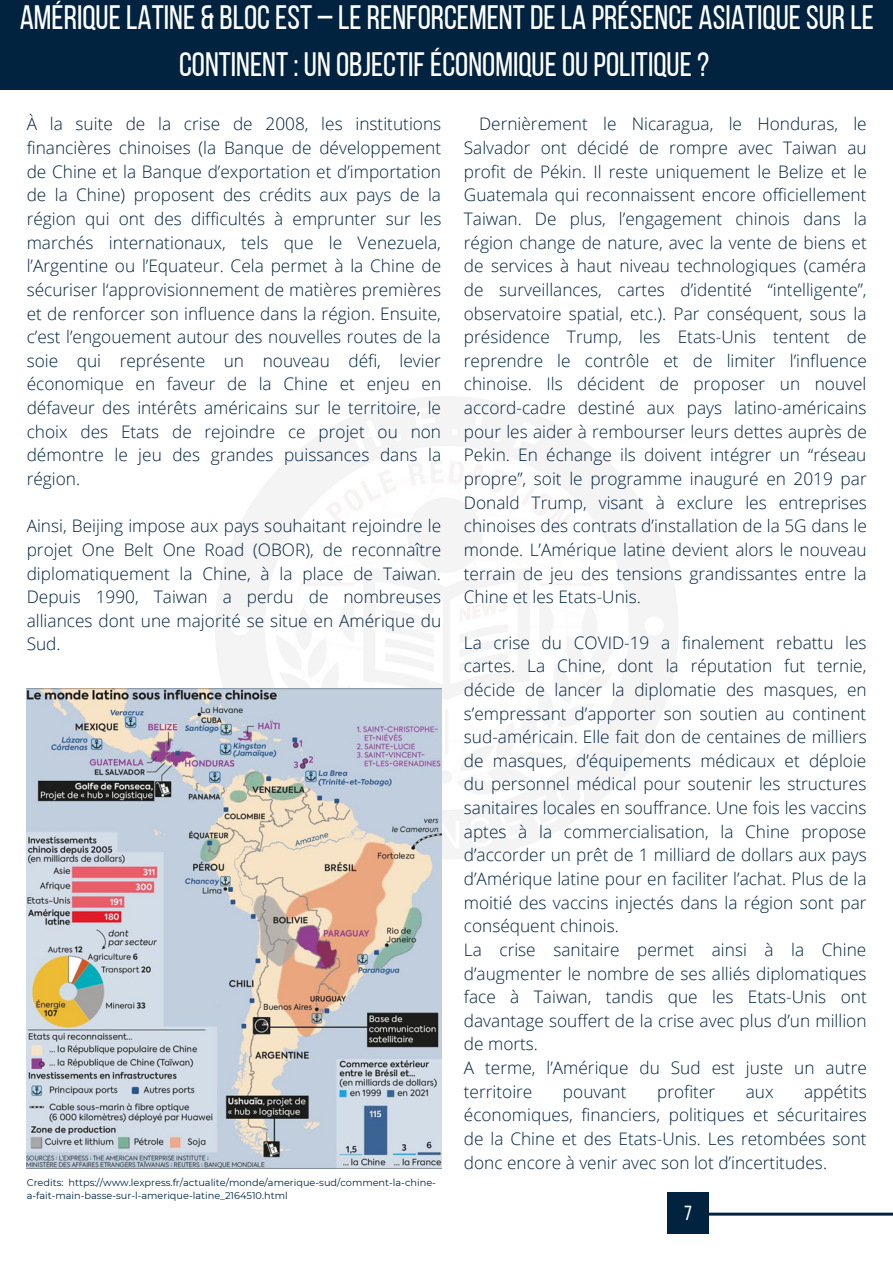
<style>
.page{position:relative;width:893px;height:1263px;background:#fff}
.page>*{position:absolute;margin:0;border:0;box-sizing:border-box;transform-origin:0 0}
.t1{font:33.75px/47.2px "Bebas Neue";color:#fff;text-align:center}
.t2{font:20.33px "Bebas Neue";color:#fff}
.t3{font:300 17.25px/23.6px "Open Sans";color:#01233f;text-align:justify}
.t4{font:9.75px/13.5px "Montserrat";color:#01233f}
</style>
<div class="page">
<div style="left:0;top:0;width:893px;height:89px;background:#01233f"></div>
<img style="left:215px;top:396px;width:463px;height:472px">
<svg style="left:709px;top:1212px;width:184px;height:4px"></svg>
<div style="left:667px;top:1192px;width:42px;height:42px;background:#01233f"></div>
<img style="left:27px;top:688px;width:414px;height:480px">
<p class="t1" style="left:20px;top:-3px;width:855px">AMÉRIQUELATINE &amp; BLOCEST – LERENFORCEMENTDELA PRÉSENCE ASIATIQUESURLE<br>CONTINENT:UN OBJECTIFÉCONOMIQUEOUPOLITIQUE?</p>
<p class="t3" style="left:27px;top:112px;width:416px">À la suite de la crise de 2008, les institutions financières chinoises (la Banque de développement de Chine et la Banque d’exportation et d’importation de la Chine) proposent des crédits aux pays de la région qui ont des difficultés à emprunter sur les marchés internationaux, tels que le Venezuela, l’Argentine ou l’Equateur. Cela permet à la Chine de sécuriser l‘approvisionnement de matières premières et de renforcer son influence dans la région. Ensuite, c’est l’engouement autour des nouvelles routes de la soie qui représente un nouveau défi, levier économique en faveur de la Chine et enjeu en défaveur des intérêts américains sur le territoire, le choix des Etats de rejoindre ce projet ou non démontre le jeu des grandes puissances dans la région.</p>
<p class="t3" style="left:27px;top:514px;width:416px">Ainsi, Beijing impose aux pays souhaitant rejoindre le projet One Belt One Road (OBOR), de reconnaître diplomatiquement la Chine, à la place de Taiwan.<br>Depuis 1990, Taiwan a perdu de nombreuses alliances dont une majorité se situe en Amérique du Sud.</p>
<p class="t4" style="left:27px;top:1175px;width:411px">Credits: https://www.lexpress.fr/actualite/monde/amerique-sud/comment-la-chine&shy;a-fait-main-basse-sur-l-amerique-latine_2164510.html</p>
<p class="t3" style="left:464px;top:112px;width:404px;text-indent:15px">Dernièrement le Nicaragua, le Honduras, le Salvador ont décidé de rompre avec Taiwan au profit de Pékin. Il reste uniquement le Belize et le Guatemala qui reconnaissent encore officiellement Taiwan. De plus, l’engagement chinois dans la région change de nature, avec la vente de biens et de services à haut niveau technologiques (caméra de surveillances, cartes d’identité “intelligente”, observatoire spatial, etc.). Par conséquent, sous la présidence Trump, les Etats-Unis tentent de reprendre le contrôle et de limiter l’influence chinoise. Ils décident de proposer un nouvel accord-cadre destiné aux pays latino-américains pour les aider à rembourser leurs dettes auprès de Pekin. En échange ils doivent intégrer un “réseau propre”, soit le programme inauguré en 2019 par Donald Trump, visant à exclure les entreprises chinoises des contrats d’installation de la 5G dans le monde. L’Amérique latine devient alors le nouveau terrain de jeu des tensions grandissantes entre la Chine et les Etats-Unis.</p>
<p class="t3" style="left:464px;top:630px;width:404px">La crise du COVID-19 a finalement rebattu les cartes. La Chine, dont la réputation fut ternie, décide de lancer la diplomatie des masques, en s’empressant d’apporter son soutien au continent sud-américain. Elle fait don de centaines de milliers de masques, d’équipements médicaux et déploie du personnel médical pour soutenir les structures sanitaires locales en souffrance. Une fois les vaccins aptes à la commercialisation, la Chine propose d’accorder un prêt de 1 milliard de dollars aux pays d’Amérique latine pour en faciliter l’achat. Plus de la moitié des vaccins injectés dans la région sont par conséquent chinois.</p>
<p class="t3" style="left:464px;top:937px;width:404px">La crise sanitaire permet ainsi à la Chine d’augmenter le nombre de ses alliés diplomatiques face à Taiwan, tandis que les Etats-Unis ont davantage souffert de la crise avec plus d’un million de morts.</p>
<p class="t3" style="left:464px;top:1055px;width:404px">A terme, l’Amérique du Sud est juste un autre territoire</p>
<p class="t3" style="left:464px;top:1079px;width:404px;text-indent:340px">appétits économiques, financiers, politiques et sécuritaires de la Chine et des Etats-Unis. Les retombées sont donc encore à venir avec son lot d’incertitudes.</p>
<p class="t3" style="left:563px;top:1079px;width:65px">pouvant</p>
<p class="t3" style="left:657px;top:1079px;width:60px">profiter</p>
<p class="t3" style="left:745px;top:1079px;width:29px">aux</p>
<p class="t2" style="left:684px;top:1204px;width:9px">7</p>
</div>
